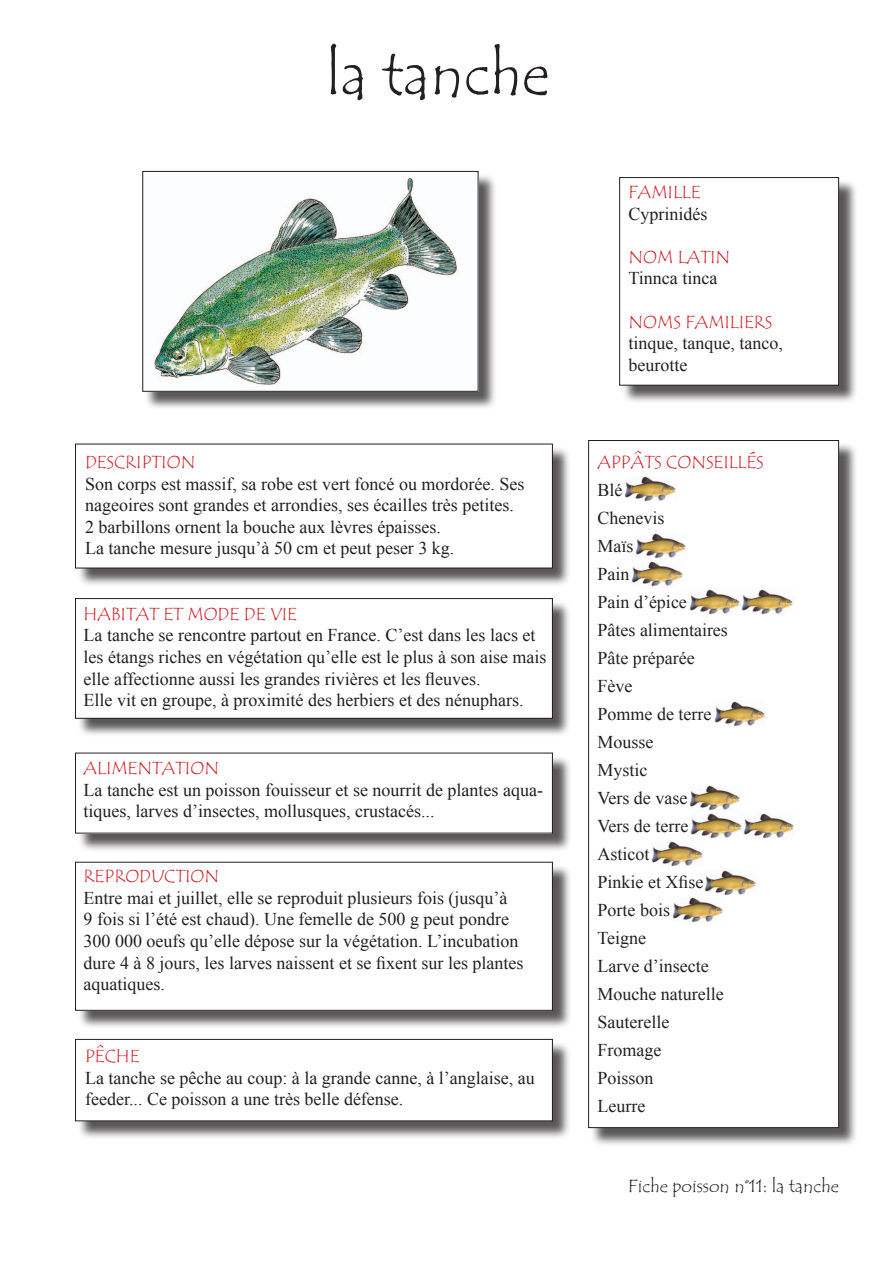
<style>
.page{position:relative;width:893px;height:1263px;background:#fff}
.page>*{position:absolute;margin:0;border:0;box-sizing:border-box;transform-origin:0 0}
.t1{font:60px "Tempus Sans ITC";color:#231f20}
.t2{font:18px/27.9px "Times New Roman";color:#231f20}
.t3{font:18px "Tempus Sans ITC";color:#d1232a}
.t4{font:18px "Tempus Sans ITC";color:#231f20}
</style>
<div class="page">
<div style="left:622px;top:179px;width:236px;height:225px;background:#231f20;opacity:.75"></div>
<div style="left:620px;top:178px;width:219px;height:207px;background:#fff"></div>
<div style="left:619px;top:177px;width:220px;height:209px;border:1px solid #231f20"></div>
<div style="left:77px;top:446px;width:494px;height:141px;background:#231f20;opacity:.75"></div>
<div style="left:75px;top:444px;width:477px;height:124px;background:#fff"></div>
<div style="left:77px;top:600px;width:494px;height:138px;background:#231f20;opacity:.75"></div>
<div style="left:75px;top:598px;width:477px;height:120px;background:#fff"></div>
<div style="left:75px;top:598px;width:478px;height:121px;border:1px solid #231f20"></div>
<div style="left:78px;top:755px;width:494px;height:97px;background:#231f20;opacity:.75"></div>
<div style="left:75px;top:753px;width:477px;height:80px;background:#fff"></div>
<div style="left:78px;top:864px;width:494px;height:165px;background:#231f20;opacity:.75"></div>
<div style="left:75px;top:862px;width:477px;height:148px;background:#fff"></div>
<div style="left:75px;top:862px;width:478px;height:149px;border:1px solid #231f20"></div>
<div style="left:77px;top:1041px;width:494px;height:99px;background:#231f20;opacity:.75"></div>
<div style="left:75px;top:1039px;width:477px;height:82px;background:#fff"></div>
<div style="left:75px;top:1039px;width:478px;height:82px;border:1px solid #231f20"></div>
<div style="left:591px;top:442px;width:267px;height:704px;background:#231f20;opacity:.75"></div>
<div style="left:589px;top:440px;width:250px;height:687px;background:#fff"></div>
<div style="left:588px;top:440px;width:251px;height:688px;border:1px solid #231f20"></div>
<img style="left:624px;top:476px;width:52px;height:26px">
<img style="left:631px;top:561px;width:52px;height:25px">
<img style="left:689px;top:589px;width:51px;height:26px">
<svg style="left:741px;top:589px;width:52px;height:26px"></svg>
<img style="left:714px;top:701px;width:51px;height:26px">
<img style="left:690px;top:813px;width:53px;height:25px">
<svg style="left:743px;top:813px;width:51px;height:25px"></svg>
<img style="left:651px;top:841px;width:52px;height:25px">
<img style="left:704px;top:870px;width:52px;height:25px">
<img style="left:672px;top:897px;width:51px;height:26px">
<img style="left:689px;top:785px;width:51px;height:26px">
<img style="left:635px;top:533px;width:51px;height:26px">
<div style="left:145px;top:173px;width:352px;height:237px;background:#231f20;opacity:.75"></div>
<img style="left:145px;top:173px;width:331px;height:217px">
<div style="left:142px;top:171px;width:336px;height:221px;border:1px solid #231f20"></div>
<h1 class="t1" style="left:326px;top:36px;width:225px">la tanche</h1>
<p class="t3" style="left:85px;top:451px;width:112px">DESCRIPTION</p>
<p class="t2" style="left:85px;top:473px;width:441px;line-height:21.6px">Son corps est massif, sa robe est vert foncé ou mordorée. Ses nageoires sont grandes et arrondies, ses écailles très petites.<br>2 barbillons ornent la bouche aux lèvres épaisses.<br>La tanche mesure jusqu’à 50 cm et peut peser 3 kg.</p>
<p class="t3" style="left:84px;top:602px;width:215px">HABITAT ET MODE DE VIE</p>
<p class="t2" style="left:84px;top:624px;width:464px;line-height:21.6px">La tanche se rencontre partout en France. C’est dans les lacs et les étangs riches en végétation qu’elle est le plus à son aise mais elle affectionne aussi les grandes rivières et les fleuves.<br>Elle vit en groupe, à proximité des herbiers et des nénuphars.</p>
<p class="t3" style="left:84px;top:757px;width:137px">ALIMENTATION</p>
<p class="t2" style="left:84px;top:779px;width:461px;line-height:21.6px">La tanche est un poisson fouisseur et se nourrit de plantes aqua&shy;tiques, larves d’insectes, mollusques, crustacés...</p>
<p class="t3" style="left:84px;top:865px;width:137px">REPRODUCTION</p>
<p class="t2" style="left:84px;top:887px;width:441px;line-height:21.6px">Entre mai et juillet, elle se reproduit plusieurs fois (jusqu’à<br>9 fois si l’été est chaud). Une femelle de 500 g peut pondre 300 000 oeufs qu’elle dépose sur la végétation. L’incubation dure 4 à 8 jours, les larves naissent et se fixent sur les plantes aquatiques.</p>
<p class="t3" style="left:85px;top:1045px;width:56px">PÊCHE</p>
<p class="t2" style="left:85px;top:1066px;width:451px;line-height:21.6px">La tanche se pêche au coup: à la grande canne, à l’anglaise, au feeder... Ce poisson a une très belle défense.</p>
<p class="t3" style="left:628px;top:181px;width:74px">FAMILLE</p>
<p class="t2" style="left:628px;top:199px;width:81px">Cyprinidés</p>
<p class="t3" style="left:628px;top:245px;width:103px">NOM LATIN</p>
<p class="t2" style="left:628px;top:264px;width:90px">Tinnca tinca</p>
<p class="t3" style="left:628px;top:310px;width:145px">NOMS FAMILIERS</p>
<p class="t2" style="left:628px;top:332px;width:156px;line-height:21.6px">tinque, tanque, tanco, beurotte</p>
<p class="t3" style="left:597px;top:451px;width:168px">APPÂTS CONSEILLÉS</p>
<p class="t2" style="left:597px;top:476px;width:132px">Blé<br>Chenevis<br>Maïs<br>Pain<br>Pain d’épice<br>Pâtes alimentaires<br>Pâte préparée<br>Fève<br>Pomme de terre<br>Mousse<br>Mystic<br>Vers de vase<br>Vers de terre<br>Asticot<br>Pinkie et Xfise<br>Porte bois<br>Teigne<br>Larve d’insecte<br>Mouche naturelle<br>Sauterelle<br>Fromage<br>Poisson<br>Leurre</p>
<p class="t4" style="left:628px;top:1174px;width:212px">Fiche poisson n°11: la tanche</p>
</div>
